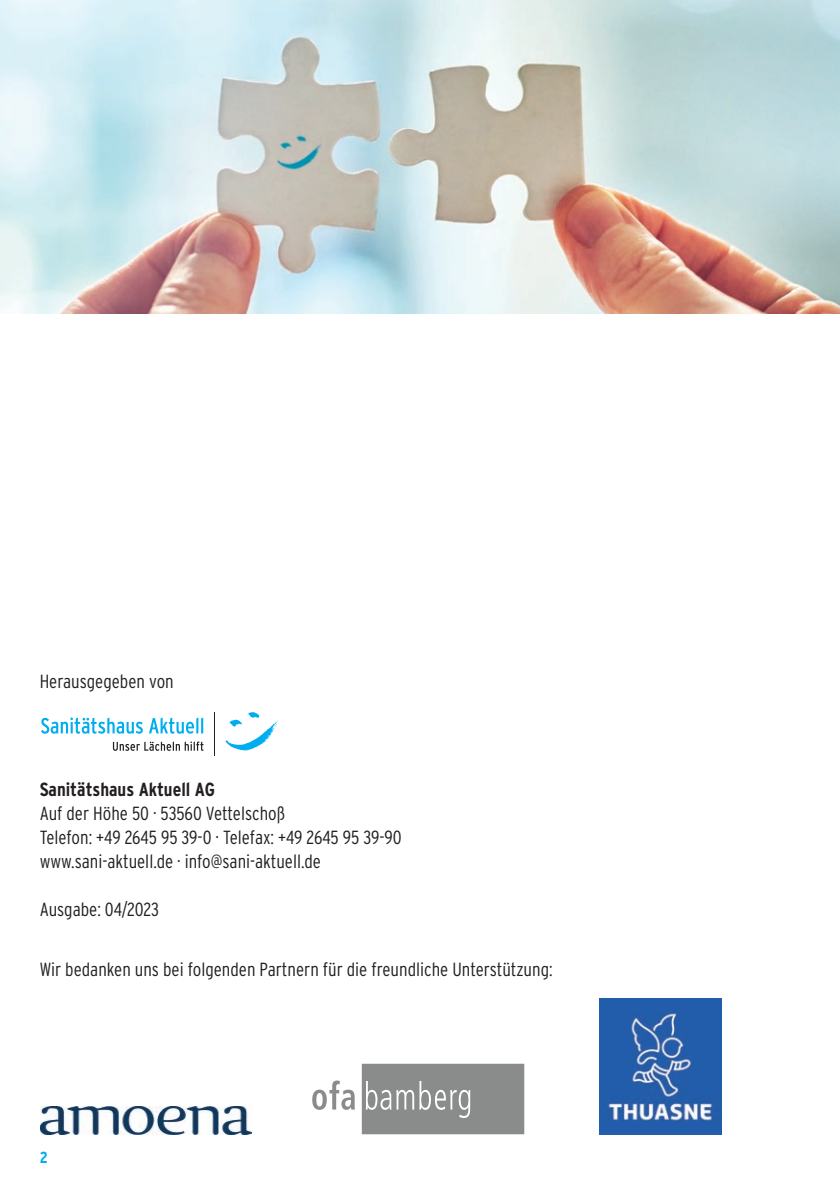
<style>
.page{position:relative;width:840px;height:1191px;background:#fff}
.page>*{position:absolute;margin:0;border:0;box-sizing:border-box;transform-origin:0 0}
.t1{font:300 condensed 19px/24px "Interstate";color:#231f20}
.t2{font:700 condensed 19px "Interstate";color:#231f20}
.t3{font:700 condensed 16px "Interstate";color:#00aeef}
</style>
<div class="page">
<svg style="left:113px;top:741px;width:90px;height:10px"></svg>
<svg style="left:41px;top:717px;width:102px;height:16px"></svg>
<svg style="left:149px;top:717px;width:54px;height:16px"></svg>
<hr style="left:214px;top:712px;width:1px;height:44px;background:#231f20">
<svg style="left:225px;top:712px;width:53px;height:38px"></svg>
<img style="left:0;top:0;width:839px;height:313px">
<img style="left:40px;top:1106px;width:212px;height:28px">
<svg style="left:361px;top:1063px;width:163px;height:71px;background:#939493"></svg>
<svg style="left:312px;top:1080px;width:42px;height:29px"></svg>
<img style="left:599px;top:998px;width:122px;height:136px">
<p class="t1" style="left:40px;top:669px;width:135px">Herausgegeben von</p>
<p class="t2" style="left:40px;top:777px;width:177px">Sanitätshaus Aktuell AG</p>
<p class="t1" style="left:40px;top:801px;width:363px">Auf der Höhe 50 · 53560 Vettelschoß<br>Telefon: +49 2645 95 39-0 · Telefax: +49 2645 95 39-90 www.sani-aktuell.de · info@sani-aktuell.de</p>
<p class="t1" style="left:40px;top:897px;width:121px">Ausgabe: 04/2023</p>
<p class="t1" style="left:40px;top:957px;width:514px">Wir bedanken uns bei folgenden Partnern für die freundliche Unterstützung:</p>
<p class="t3" style="left:40px;top:1147px;width:10px">2</p>
</div>
